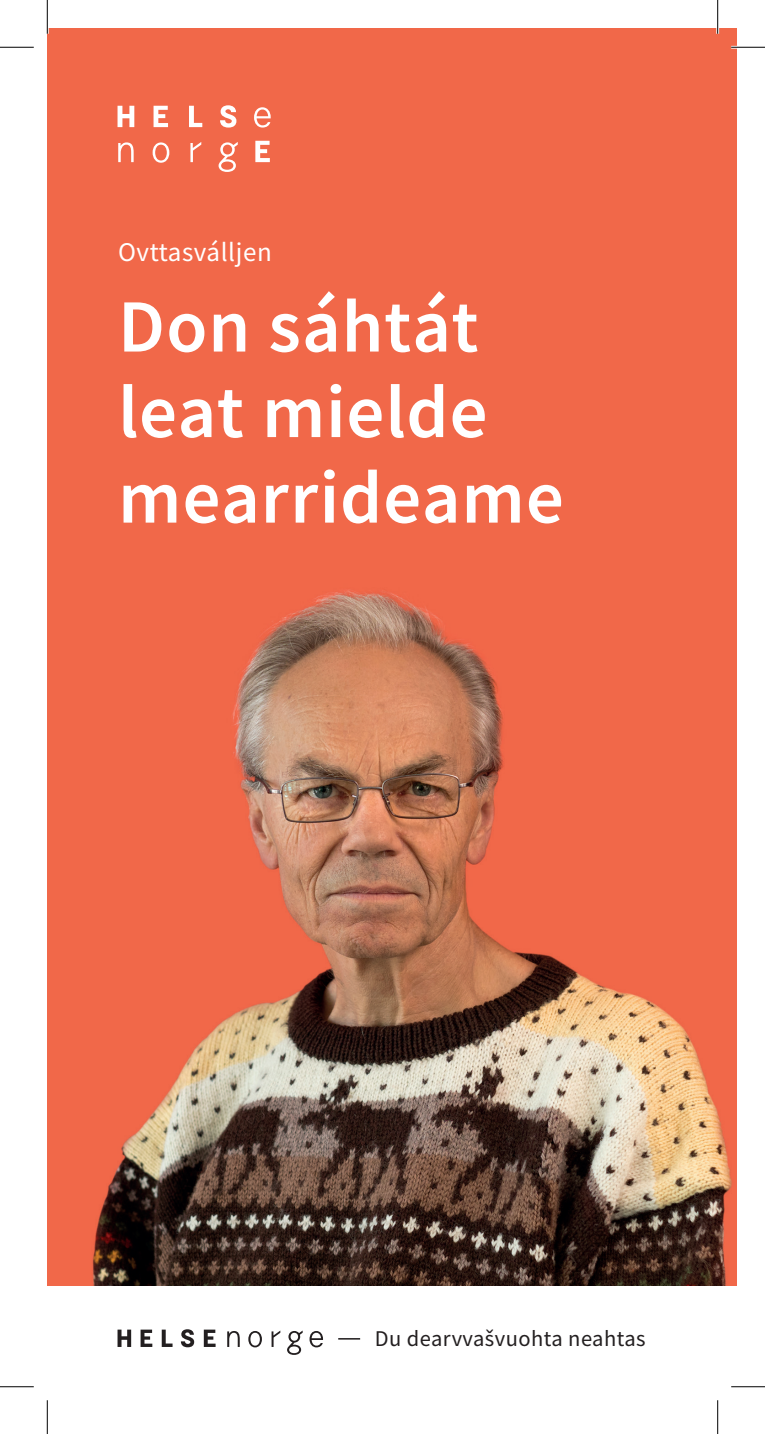
<style>
.page{position:relative;width:765px;height:1434px;background:#fff}
.page>*{position:absolute;margin:0;border:0;box-sizing:border-box;transform-origin:0 0}
.t1{font:600 75.15px/85.5px "Source Sans Pro";letter-spacing:.01em;color:#fff}
.t2{font:27px "Source Sans Pro";letter-spacing:.02em;color:#fff}
.t3{font:22.5px "Source Sans Pro";letter-spacing:.02em;color:#231f20}
</style>
<div class="page">
<img style="left:47px;top:28px;width:689px;height:1258px">
<svg style="left:117px;top:1329px;width:14px;height:18px"></svg>
<svg style="left:162px;top:1329px;width:10px;height:18px"></svg>
<svg style="left:248px;top:1331px;width:14px;height:16px"></svg>
<svg style="left:309px;top:1331px;width:14px;height:16px"></svg>
<svg style="left:227px;top:1331px;width:12px;height:16px"></svg>
<svg style="left:140px;top:1329px;width:12px;height:18px"></svg>
<svg style="left:204px;top:1329px;width:11px;height:18px"></svg>
<svg style="left:271px;top:1331px;width:9px;height:16px"></svg>
<svg style="left:287px;top:1331px;width:15px;height:24px"></svg>
<svg style="left:181px;top:1329px;width:13px;height:18px"></svg>
<svg style="left:338px;top:1338px;width:22px;height:1px"></svg>
<svg style="left:117px;top:106px;width:17px;height:21px"></svg>
<svg style="left:189px;top:106px;width:13px;height:21px"></svg>
<svg style="left:152px;top:142px;width:17px;height:21px"></svg>
<svg style="left:254px;top:107px;width:16px;height:21px"></svg>
<svg style="left:118px;top:142px;width:15px;height:20px"></svg>
<svg style="left:153px;top:106px;width:15px;height:21px"></svg>
<svg style="left:255px;top:141px;width:15px;height:21px"></svg>
<svg style="left:190px;top:142px;width:11px;height:20px"></svg>
<svg style="left:218px;top:142px;width:20px;height:30px"></svg>
<svg style="left:220px;top:105px;width:16px;height:23px"></svg>
<hr style="left:730px;top:46px;width:34px;height:3px;background:#fff">
<hr style="left:46px;top:0;width:3px;height:34px;background:#fff">
<hr style="left:716px;top:0;width:2px;height:34px;background:#fff">
<hr style="left:0;top:47px;width:34px;height:1px;background:#000">
<hr style="left:730px;top:47px;width:34px;height:1px;background:#000">
<hr style="left:0;top:1386px;width:34px;height:1px;background:#000">
<hr style="left:730px;top:1386px;width:34px;height:1px;background:#000">
<hr style="left:47px;top:0;width:1px;height:34px;background:#000">
<hr style="left:47px;top:1400px;width:1px;height:34px;background:#000">
<hr style="left:717px;top:0;width:1px;height:34px;background:#000">
<hr style="left:717px;top:1400px;width:1px;height:34px;background:#000">
<p class="t2" style="left:118px;top:235px;width:155px">Ovttasválljen</p>
<p class="t1" style="left:118px;top:283px;width:447px">Don sáhtát leat mielde mearrideame</p>
<p class="t3" style="left:374px;top:1324px;width:272px">Du dearvvašvuohta neahtas</p>
</div>
